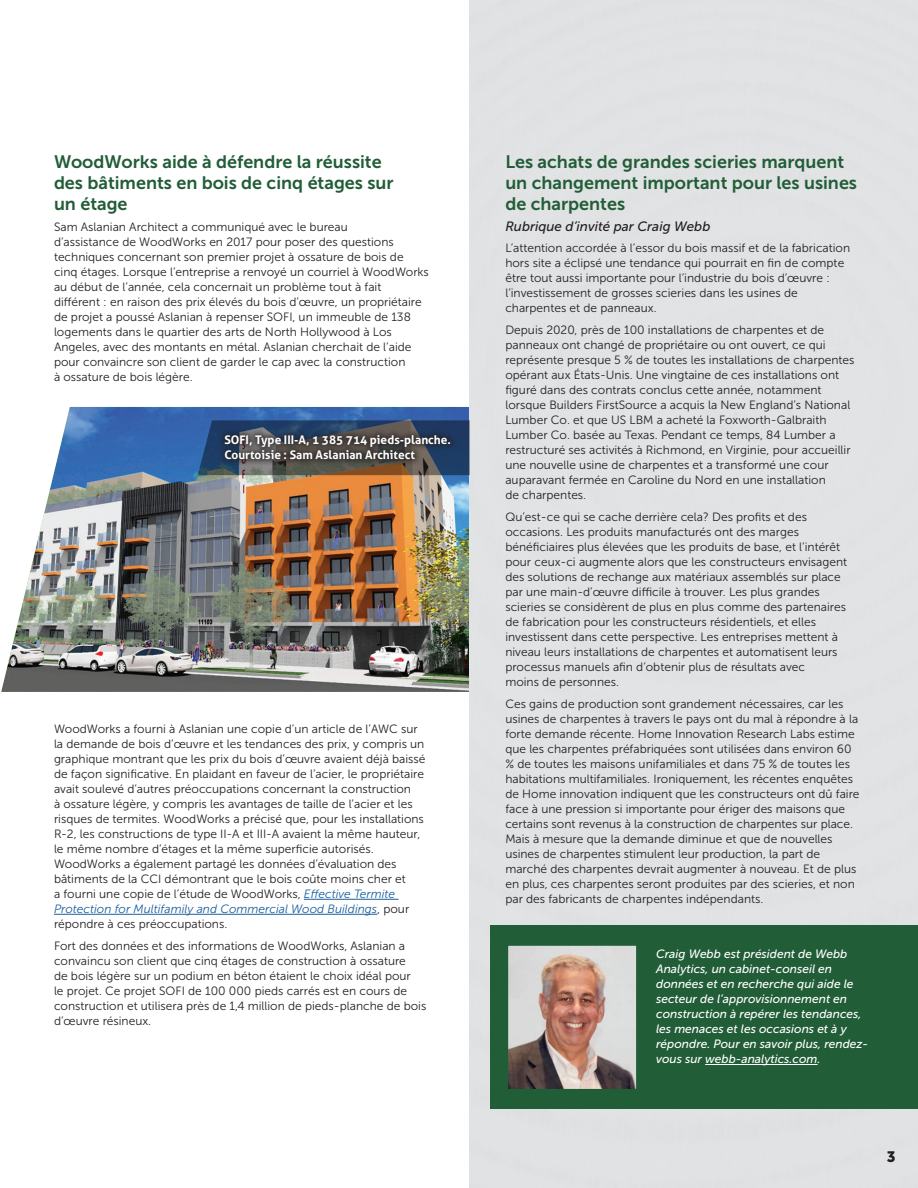
<style>
.page{position:relative;width:918px;height:1188px;background:#fff}
.page>*{position:absolute;margin:0;border:0;box-sizing:border-box;transform-origin:0 0}
.Paragraph_Title{font:18px/21px "Museo Sans 700";color:#215d37}
.t1{font:15px "Museo Sans 900";color:#231f20}
.Paragraph_Title-2{font:italic 13.5px "Museo Sans 500";color:#231f20}
.Body{font:12px/15px "Museo Sans 300";color:#231f20}
.Last_Body{font:12px/15px "Museo Sans 300";color:#231f20}
.Last_Body-2{font:italic 12px/15px "Museo Sans 500";color:#fff}
.t2{font:700 11.85px/14.9px "Aller";color:#fff}
.s1{font-style:italic;color:#175d9e}
</style>
<div class="page">
<img style="left:1px;top:390px;width:469px;height:321px">
<div style="left:470px;top:0;width:448px;height:1188px;background:#e1e2e4"></div>
<div style="left:490px;top:926px;width:428px;height:183px;background:#215d37"></div>
<hr style="left:304px;top:899px;width:95px;height:1px;background:#175d9e">
<hr style="left:54px;top:914px;width:323px;height:1px;background:#175d9e">
<svg style="left:198px;top:420px;width:272px;height:55px;background:#3c4c61"></svg>
<div style="left:218px;top:429px;width:240px;height:37px;background:#231f20;opacity:.75"></div>
<img style="left:509px;top:947px;width:126px;height:141px">
<div style="left:507px;top:945px;width:130px;height:145px;border:1px solid #215d37"></div>
<hr style="left:705px;top:1064px;width:113px;height:1px;background:#fff">
<p class="Paragraph_Title" style="left:54px;top:151px;width:341px">WoodWorks aide à défendre la réussite des bâtiments en bois de cinq étages sur un étage</p>
<p class="Body" style="left:54px;top:220px;width:376px">Sam Aslanian Architect a communiqué avec le bureau<br>d’assistance de WoodWorks en 2017 pour poser des questions techniques concernant son premier projet à ossature de bois de cinq étages. Lorsque l’entreprise a renvoyé un courriel à WoodWorks au début de l’année, cela concernait un problème tout à fait différent : en raison des prix élevés du bois d’œuvre, un propriétaire de projet a poussé Aslanian à repenser SOFI, un immeuble de 138 logements dans le quartier des arts de North Hollywood à Los Angeles, avec des montants en métal. Aslanian cherchait de l’aide pour convaincre son client de garder le cap avec la construction<br>à ossature de bois légère.</p>
<p class="t2" style="left:224px;top:433px;width:228px">SOFI, Type III-A, 1 385 714 pieds-planche.<br>Courtoisie : Sam Aslanian Architect</p>
<p class="Body" style="left:54px;top:722px;width:373px">WoodWorks a fourni à Aslanian une copie d’un article de l’AWC sur la demande de bois d’œuvre et les tendances des prix, y compris un graphique montrant que les prix du bois d’œuvre avaient déjà baissé de façon significative. En plaidant en faveur de l’acier, le propriétaire avait soulevé d’autres préoccupations concernant la construction<br>à ossature légère, y compris les avantages de taille de l’acier et les risques de termites. WoodWorks a précisé que, pour les installations R-2, les constructions de type II-A et III-A avaient la même hauteur, le même nombre d’étages et la même superficie autorisés.<br>WoodWorks a également partagé les données d’évaluation des bâtiments de la CCI démontrant que le bois coûte moins cher et<br>a fourni une copie de l’étude de WoodWorks, <span class="s1">Effective Termite Protection for Multifamily and Commercial Wood Buildings</span>, pour répondre à ces préoccupations.</p>
<p class="Last_Body" style="left:54px;top:938px;width:374px">Fort des données et des informations de WoodWorks, Aslanian a convaincu son client que cinq étages de construction à ossature<br>de bois légère sur un podium en béton étaient le choix idéal pour<br>le projet. Ce projet SOFI de 100 000 pieds carrés est en cours de construction et utilisera près de 1,4 million de pieds-planche de bois d’œuvre résineux.</p>
<p class="Paragraph_Title" style="left:505px;top:151px;width:353px">Les achats de grandes scieries marquent un changement important pour les usines de charpentes</p>
<p class="Paragraph_Title-2" style="left:505px;top:219px;width:207px">Rubrique d’invité par Craig Webb</p>
<p class="Body" style="left:505px;top:241px;width:346px">L’attention accordée à l’essor du bois massif et de la fabrication hors site a éclipsé une tendance qui pourrait en fin de compte être tout aussi importante pour l’industrie du bois d’œuvre : l’investissement de grosses scieries dans les usines de charpentes et de panneaux.</p>
<p class="Body" style="left:505px;top:323px;width:351px">Depuis 2020, près de 100 installations de charpentes et de panneaux ont changé de propriétaire ou ont ouvert, ce qui représente presque 5 % de toutes les installations de charpentes opérant aux États-Unis. Une vingtaine de ces installations ont figuré dans des contrats conclus cette année, notamment lorsque Builders FirstSource a acquis la New England’s National Lumber Co. et que US LBM a acheté la Foxworth-Galbraith Lumber Co. basée au Texas. Pendant ce temps, 84 Lumber a restructuré ses activités à Richmond, en Virginie, pour accueillir une nouvelle usine de charpentes et a transformé une cour auparavant fermée en Caroline du Nord en une installation<br>de charpentes.</p>
<p class="Body" style="left:505px;top:509px;width:343px">Qu’est-ce qui se cache derrière cela? Des profits et des occasions. Les produits manufacturés ont des marges bénéficiaires plus élevées que les produits de base, et l’intérêt pour ceux-ci augmente alors que les constructeurs envisagent des solutions de rechange aux matériaux assemblés sur place par une main-d’œuvre difficile à trouver. Les plus grandes scieries se considèrent de plus en plus comme des partenaires de fabrication pour les constructeurs résidentiels, et elles investissent dans cette perspective. Les entreprises mettent à niveau leurs installations de charpentes et automatisent leurs processus manuels afin d’obtenir plus de résultats avec<br>moins de personnes.</p>
<p class="Body" style="left:505px;top:696px;width:356px">Ces gains de production sont grandement nécessaires, car les usines de charpentes à travers le pays ont du mal à répondre à la forte demande récente. Home Innovation Research Labs estime que les charpentes préfabriquées sont utilisées dans environ 60 % de toutes les maisons unifamiliales et dans 75 % de toutes les habitations multifamiliales. Ironiquement, les récentes enquêtes de Home innovation indiquent que les constructeurs ont dû faire face à une pression si importante pour ériger des maisons que certains sont revenus à la construction de charpentes sur place.<br>Mais à mesure que la demande diminue et que de nouvelles usines de charpentes stimulent leur production, la part de marché des charpentes devrait augmenter à nouveau. Et de plus en plus, ces charpentes seront produites par des scieries, et non par des fabricants de charpentes indépendants.</p>
<p class="Last_Body-2" style="left:656px;top:947px;width:214px">Craig Webb est président de Webb Analytics, un cabinet-conseil en données et en recherche qui aide le secteur de l’approvisionnement en construction à repérer les tendances, les menaces et les occasions et à y répondre. Pour en savoir plus, rendez&shy;vous sur webb-analytics.com.</p>
<p class="t1" style="left:887px;top:1148px;width:10px">3</p>
</div>
